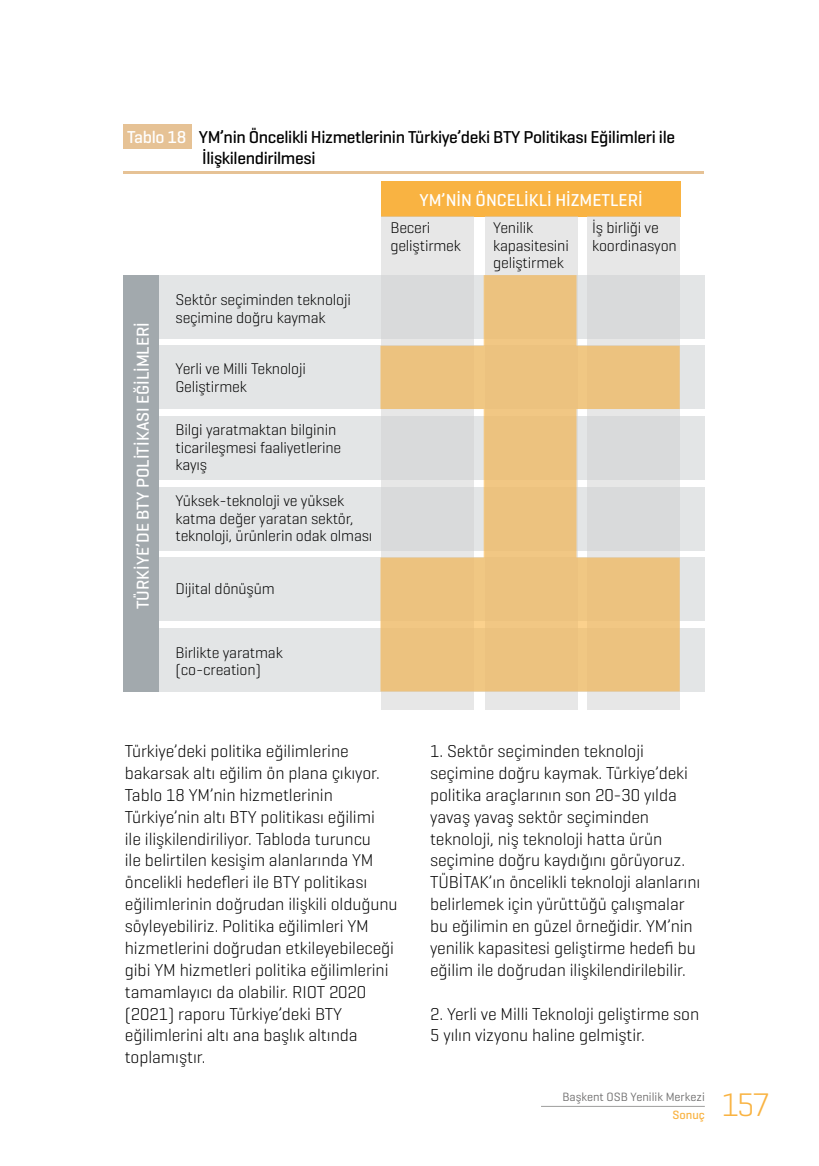
<style>
.page{position:relative;width:819px;height:1166px;background:#fff}
.page>*{position:absolute;margin:0;border:0;box-sizing:border-box;transform-origin:0 0}
.t1{font:300 33.25px "Geogrotesque";color:#f9b342}
.t2{font:300 17.5px/21.9px "Geogrotesque";letter-spacing:-.005em;color:#000}
.t3{font:500 17.5px/21px "Geogrotesque";letter-spacing:-.02em;color:#000}
.t4{font:500 17.5px "Geogrotesque";color:#fff}
.t5{font:300 15.75px/17.5px "Geogrotesque";letter-spacing:-.01em;color:#000}
.t6{font:12.25px "Geogrotesque";color:#706f6f}
.t7{font:500 12.25px "Geogrotesque";color:#f9b342}
.s1{color:#fff}
</style>
<div class="page">
<hr style="left:541px;top:1106px;width:163px;height:1px;background:#9d9d9c">
<div style="left:124px;top:275px;width:35px;height:416px;background:#a2a9ad"></div>
<div style="left:381px;top:181px;width:299px;height:36px;background:#f9b342"></div>
<div style="left:159px;top:275px;width:545px;height:63px;background:#e3e5e6"></div>
<div style="left:159px;top:416px;width:545px;height:64px;background:#e3e5e6"></div>
<div style="left:159px;top:346px;width:545px;height:63px;background:#e3e5e6"></div>
<div style="left:159px;top:487px;width:545px;height:63px;background:#e3e5e6"></div>
<div style="left:159px;top:557px;width:545px;height:64px;background:#e3e5e6"></div>
<div style="left:159px;top:628px;width:545px;height:63px;background:#e3e5e6"></div>
<div style="left:587px;top:217px;width:92px;height:493px;background:#e7e7e7"></div>
<div style="left:484px;top:217px;width:93px;height:493px;background:#e7e7e7"></div>
<div style="left:381px;top:217px;width:93px;height:493px;background:#e7e7e7"></div>
<div style="left:123px;top:124px;width:69px;height:25px;background:#e6c295"></div>
<svg style="left:380px;top:275px;width:299px;height:416px;fill:#ecc27f"></svg>
<hr style="left:124px;top:172px;width:580px;height:2px;background:#e6c295">
<p class="t3" style="left:202px;top:126px;width:474px;text-indent:-75px"><span class="s1">Tablo 18</span> YM’nin Öncelikli Hizmetlerinin Türkiye’deki BTY Politikası Eğilimleri ile<br>İlişkilendirilmesi</p>
<p class="t4" style="left:419px;top:189px;width:224px">YM’NİN ÖNCELİKLİ HİZMETLERİ</p>
<p class="t4" style="left:132px;top:609px;width:289px;rotate:-90deg">TÜRKİYE’DE BTY POLİTİKASI EĞİLİMLERİ</p>
<p class="t5" style="left:175px;top:290px;width:177px">Sektör seçiminden teknoloji seçimine doğru kaymak</p>
<p class="t5" style="left:175px;top:360px;width:132px">Yerli ve Milli Teknoloji<br>Geliştirmek</p>
<p class="t5" style="left:175px;top:421px;width:167px">Bilgi yaratmaktan bilginin ticarileşmesi faaliyetlerine kayış</p>
<p class="t5" style="left:175px;top:492px;width:198px">Yüksek-teknoloji ve yüksek katma değer yaratan sektör, teknoloji, ürünlerin odak olması</p>
<p class="t5" style="left:175px;top:580px;width:101px">Dijital dönüşüm</p>
<p class="t5" style="left:175px;top:643px;width:109px">Birlikte yaratmak (co-creation)</p>
<p class="t5" style="left:390px;top:219px;width:72px">Beceri geliştirmek</p>
<p class="t5" style="left:493px;top:219px;width:77px">Yenilik kapasitesini geliştirmek</p>
<p class="t5" style="left:592px;top:219px;width:86px">İş birliği ve koordinasyon</p>
<p class="t2" style="left:125px;top:739px;width:274px">Türkiye’deki politika eğilimlerine bakarsak altı eğilim ön plana çıkıyor.<br>Tablo 18 YM’nin hizmetlerinin Türkiye’nin altı BTY politikası eğilimi<br>ile ilişkilendiriliyor. Tabloda turuncu<br>ile belirtilen kesişim alanlarında YM öncelikli hedefleri ile BTY politikası eğilimlerinin doğrudan ilişkili olduğunu söyleyebiliriz. Politika eğilimleri YM hizmetlerini doğrudan etkileyebileceği gibi YM hizmetleri politika eğilimlerini tamamlayıcı da olabilir. RIOT 2020 (2021) raporu Türkiye’deki BTY eğilimlerini altı ana başlık altında toplamıştır.</p>
<p class="t2" style="left:430px;top:739px;width:272px">1. Sektör seçiminden teknoloji seçimine doğru kaymak. Türkiye’deki politika araçlarının son 20-30 yılda yavaş yavaş sektör seçiminden teknoloji, niş teknoloji hatta ürün seçimine doğru kaydığını görüyoruz.<br>TÜBİTAK’ın öncelikli teknoloji alanlarını belirlemek için yürüttüğü çalışmalar bu eğilimin en güzel örneğidir. YM’nin yenilik kapasitesi geliştirme hedefi bu eğilim ile doğrudan ilişkilendirilebilir.</p>
<p class="t2" style="left:430px;top:1002px;width:270px">2. Yerli ve Milli Teknoloji geliştirme son<br>5 yılın vizyonu haline gelmiştir.</p>
<p class="t6" style="left:562px;top:1089px;width:144px">Başkent OSB Yenilik Merkezi</p>
<p class="t7" style="left:672px;top:1107px;width:34px">Sonuç</p>
<h1 class="t1" style="left:721px;top:1084px;width:50px">157</h1>
</div>
